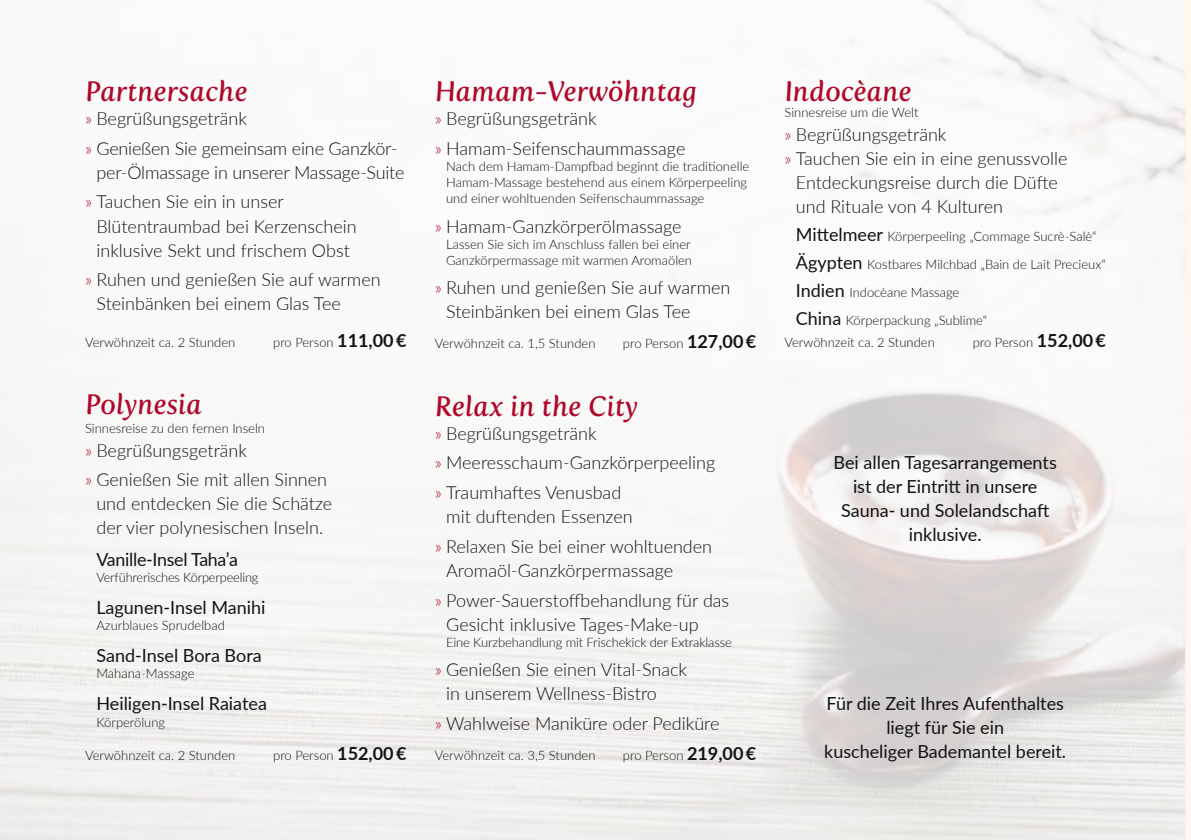
<style>
.page{position:relative;width:1191px;height:840px;background:#fff}
.page>*{position:absolute;margin:0;border:0;box-sizing:border-box;transform-origin:0 0}
.t1{font:italic 28px "Fertigo Pro";color:#af0829}
.t2{font:300 18px/29.6px "Lato";color:#111212}
.t3{font:18px/24px "Lato";color:#111212;text-align:center}
.t4{font:300 13px/16px "Lato";color:#111212}
.s1{color:#af0829}
.s2{font-weight:700;font-size:18px}
.s3{font-weight:400;font-size:18px}
</style>
<div class="page">
<div style="left:1185px;top:0;width:6px;height:839px;background:#fff5f2"></div>
<h1 class="t1" style="left:85px;top:75px;width:164px">Partnersache</h1>
<p class="t2" style="left:85px;top:103px;width:314px"><span class="s1">»</span> Begrüßungsgetränk<br><span class="s1">»</span> Genießen Sie gemeinsam eine Ganzkör-</p>
<p class="t2" style="left:85px;top:157px;width:321px;text-indent:11px">per-Ölmassage in unserer Massage-Suite <span class="s1">»</span> Tauchen Sie ein in unser</p>
<p class="t2" style="left:96px;top:213px;width:262px;line-height:24px">Blütentraumbad bei Kerzenschein inklusive Sekt und frischem Obst</p>
<p class="t2" style="left:96px;top:267px;width:286px;line-height:24px;text-indent:-11px"><span class="s1">»</span> Ruhen und genießen Sie auf warmen<br>Steinbänken bei einem Glas Tee</p>
<p class="t4" style="left:85px;top:333px;width:152px">Verwöhnzeit ca. 2 Stunden</p>
<p class="t4" style="left:273px;top:333px;width:135px">pro Person <span class="s2">111,00 €</span></p>
<h1 class="t1" style="left:85px;top:388px;width:118px">Polynesia</h1>
<p class="t4" style="left:85px;top:419px;width:181px">Sinnesreise zu den fernen Inseln</p>
<p class="t2" style="left:85px;top:434px;width:244px"><span class="s1">»</span> Begrüßungsgetränk<br><span class="s1">»</span> Genießen Sie mit allen Sinnen</p>
<p class="t2" style="left:96px;top:491px;width:237px;line-height:24px">und entdecken Sie die Schätze der vier polynesischen Inseln.</p>
<p class="t3" style="left:96px;top:546px;width:143px">Vanille-Insel Taha’a</p>
<p class="t4" style="left:96px;top:569px;width:164px">Verführerisches Körperpeeling</p>
<p class="t3" style="left:96px;top:594px;width:171px">Lagunen-Insel Manihi</p>
<p class="t4" style="left:96px;top:617px;width:130px">Azurblaues Sprudelbad</p>
<p class="t3" style="left:96px;top:642px;width:167px">Sand-Insel Bora Bora</p>
<p class="t4" style="left:96px;top:665px;width:100px">Mahana-Massage</p>
<p class="t3" style="left:96px;top:690px;width:172px">Heiligen-Insel Raiatea</p>
<p class="t4" style="left:96px;top:713px;width:70px">Körperölung</p>
<p class="t4" style="left:85px;top:746px;width:152px">Verwöhnzeit ca. 2 Stunden</p>
<p class="t4" style="left:273px;top:746px;width:135px">pro Person <span class="s2">152,00 €</span></p>
<h1 class="t1" style="left:435px;top:75px;width:263px">Hamam-Verwöhntag</h1>
<p class="t2" style="left:435px;top:103px;width:252px"><span class="s1">»</span> Begrüßungsgetränk<br><span class="s1">»</span> Hamam-Seifenschaummassage</p>
<p class="t4" style="left:446px;top:157px;width:305px">Nach dem Hamam-Dampfbad beginnt die traditionelle<br>Hamam-Massage bestehend aus einem Körperpeeling und einer wohltuenden Seifenschaummassage</p>
<p class="t2" style="left:435px;top:210px;width:248px"><span class="s1">»</span> Hamam-Ganzkörperölmassage</p>
<p class="t4" style="left:446px;top:235px;width:247px">Lassen Sie sich im Anschluss fallen bei einer<br>Ganzkörpermassage mit warmen Aromaölen</p>
<p class="t2" style="left:446px;top:275px;width:286px;line-height:24px;text-indent:-11px"><span class="s1">»</span> Ruhen und genießen Sie auf warmen<br>Steinbänken bei einem Glas Tee</p>
<p class="t4" style="left:435px;top:334px;width:162px">Verwöhnzeit ca. 1,5 Stunden</p>
<p class="t4" style="left:623px;top:334px;width:135px">pro Person <span class="s2">127,00 €</span></p>
<h1 class="t1" style="left:435px;top:389px;width:205px">Relax in the City</h1>
<p class="t2" style="left:435px;top:417px;width:282px"><span class="s1">»</span> Begrüßungsgetränk<br><span class="s1">»</span> Meeresschaum-Ganzkörperpeeling <span class="s1">»</span> Traumhaftes Venusbad</p>
<p class="t2" style="left:435px;top:501px;width:279px;text-indent:11px">mit duftenden Essenzen<br><span class="s1">»</span> Relaxen Sie bei einer wohltuenden</p>
<p class="t2" style="left:435px;top:554px;width:296px;text-indent:11px">Aromaöl-Ganzkörpermassage<br><span class="s1">»</span> Power-Sauerstoffbehandlung für das</p>
<p class="t2" style="left:446px;top:608px;width:254px">Gesicht inklusive Tages-Make-up</p>
<p class="t4" style="left:446px;top:633px;width:287px">Eine Kurzbehandlung mit Frischekick der Extraklasse</p>
<p class="t2" style="left:446px;top:656px;width:242px;line-height:24px;text-indent:-11px"><span class="s1">»</span> Genießen Sie einen Vital-Snack in unserem Wellness-Bistro</p>
<p class="t2" style="left:435px;top:707px;width:286px"><span class="s1">»</span> Wahlweise Maniküre oder Pediküre</p>
<p class="t4" style="left:435px;top:746px;width:162px">Verwöhnzeit ca. 3,5 Stunden</p>
<p class="t4" style="left:623px;top:746px;width:135px">pro Person <span class="s2">219,00 €</span></p>
<h1 class="t1" style="left:784px;top:75px;width:129px">Indocèane</h1>
<p class="t4" style="left:784px;top:104px;width:135px">Sinnesreise um die Welt</p>
<p class="t2" style="left:784px;top:119px;width:163px"><span class="s1">»</span> Begrüßungsgetränk</p>
<p class="t2" style="left:784px;top:143px;width:284px"><span class="s1">»</span> Tauchen Sie ein in eine genussvolle</p>
<p class="t2" style="left:796px;top:167px;width:263px">Entdeckungsreise durch die Düfte</p>
<p class="t2" style="left:796px;top:191px;width:208px">und Rituale von 4 Kulturen</p>
<p class="t4" style="left:796px;top:222px;width:311px;line-height:28px"><span class="s3">Mittelmeer</span> Körperpeeling „Commage Sucrè-Salè“ <span class="s3">Ägypten</span> Kostbares Milchbad „Bain de Lait Precieux“ <span class="s3">Indien</span> Indocèane Massage<br><span class="s3">China</span> Körperpackung „Sublime“</p>
<p class="t4" style="left:784px;top:334px;width:152px">Verwöhnzeit ca. 2 Stunden</p>
<p class="t4" style="left:972px;top:334px;width:135px">pro Person <span class="s2">152,00 €</span></p>
<p class="t3" style="left:833px;top:449px;width:225px">Bei allen Tagesarrangements ist der Eintritt in unsere<br>Sauna- und Solelandschaft inklusive.</p>
<p class="t3" style="left:824px;top:690px;width:243px">Für die Zeit Ihres Aufenthaltes liegt für Sie ein<br>kuscheliger Bademantel bereit.</p>
</div>
